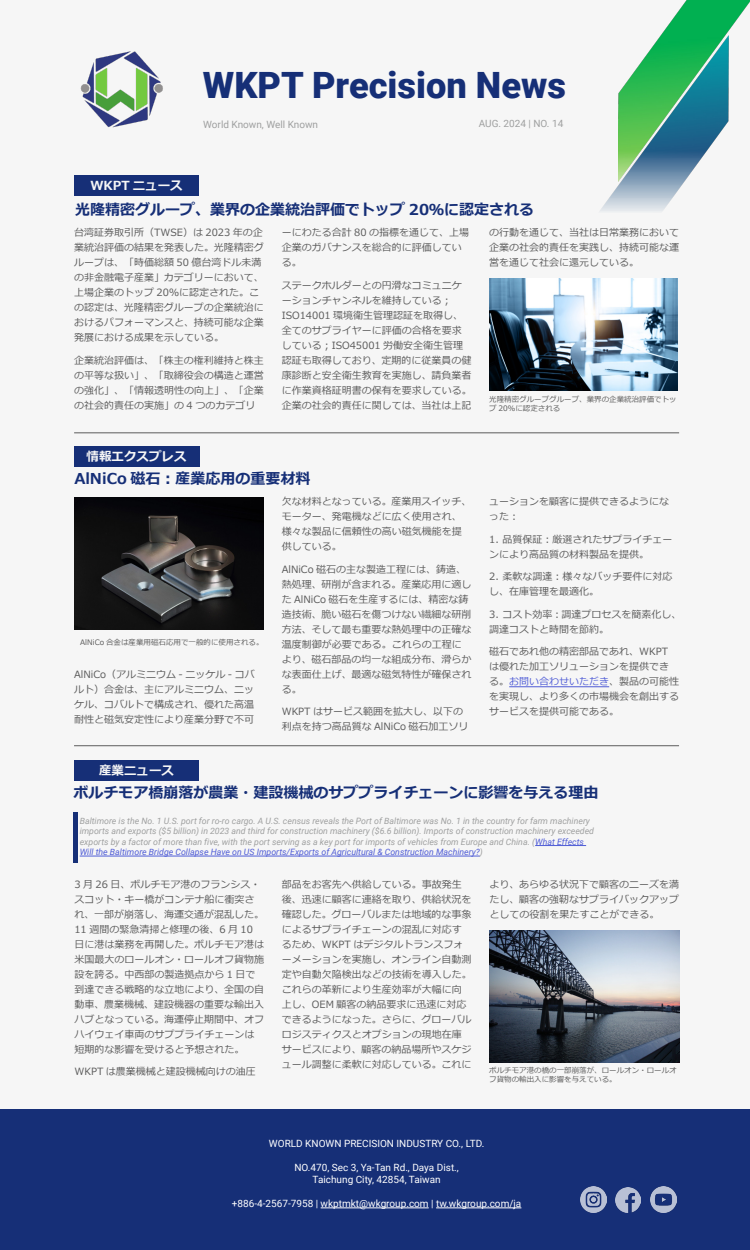
<style>
.page{position:relative;width:750px;height:1250px;background:#fff}
.page>*{position:absolute;margin:0;border:0;box-sizing:border-box;transform-origin:0 0}
.電子報標題{font:900 36.25px "Roboto";color:#162f77}
.文章標題-jp{font:700 15px "Meiryo";color:#162f77}
.文章副標-jp{font:700 12.5px "Meiryo";color:#f6f6f6}
.文章內文-jp{font:10px/15px "Meiryo";color:#5c5c5c}
.t1{font:10px/12px "Roboto";color:#fff;text-align:center}
.電子報小標{font:10px "Roboto";color:#9fa0a0}
.t2{font:italic 8.75px/10.5px "Roboto";color:#9fa0a0}
.圖片說明-jp{font:7.5px/9px "Meiryo";color:#5c5c5c}
.s1{color:#4f5cd6}
</style>
<div class="page">
<div style="left:0;top:0;width:750px;height:1211px;background:#f6f6f6"></div>
<div style="left:0;top:1109px;width:750px;height:141px;background:#162f77"></div>
<img style="left:600px;top:92px;width:85px;height:119px">
<img style="left:619px;top:0;width:131px;height:181px">
<img style="left:80px;top:51px;width:83px;height:77px">
<hr style="left:321px;top:1208px;width:108px;height:1px;background:#fff">
<hr style="left:436px;top:1208px;width:85px;height:1px;background:#fff">
<div style="left:74px;top:175px;width:125px;height:21px;background:#162f77"></div>
<div style="left:74px;top:446px;width:125px;height:21px;background:#162f77"></div>
<hr style="left:509px;top:687px;width:100px;height:1px;background:#4f5cd6">
<div style="left:74px;top:760px;width:125px;height:21px;background:#162f77"></div>
<div style="left:73px;top:813px;width:5px;height:50px;background:#162f77"></div>
<hr style="left:535px;top:845px;width:51px;height:1px;background:#4f5cd6">
<hr style="left:80px;top:856px;width:400px;height:1px;background:#4f5cd6">
<hr style="left:74px;top:433px;width:605px;height:1px;background:#5c5c5c">
<hr style="left:74px;top:746px;width:605px;height:1px;background:#5c5c5c">
<img style="left:74px;top:497px;width:190px;height:133px">
<img style="left:489px;top:931px;width:190px;height:131px">
<img style="left:580px;top:1187px;width:26px;height:25px">
<img style="left:615px;top:1187px;width:26px;height:26px">
<img style="left:651px;top:1187px;width:26px;height:26px">
<img style="left:489px;top:278px;width:188px;height:113px">
<p class="電子報標題" style="left:203px;top:60px;width:365px">WKPT Precision News</p>
<p class="電子報小標" style="left:203px;top:117px;width:116px">World Known, Well Known</p>
<p class="電子報小標" style="left:479px;top:116px;width:86px">AUG. 2024 | NO. 14</p>
<p class="文章副標-jp" style="left:90px;top:177px;width:94px">WKPT ニュース</p>
<p class="文章標題-jp" style="left:75px;top:199px;width:461px">光隆精密グループ、業界の企業統治評価でトップ 20％に認定される</p>
<p class="文章內文-jp" style="left:74px;top:226px;width:191px">台湾証券取引所（TWSE）は 2023 年の企業統治評価の結果を発表した。光隆精密グループは、「時価総額 50 億台湾ドル未満の非金融電子産業」カテゴリーにおいて、上場企業のトップ 20％に認定された。この認定は、光隆精密グループの企業統治におけるパフォーマンスと、持続可能な企業発展における成果を示している。</p>
<p class="文章內文-jp" style="left:74px;top:353px;width:191px;text-align:justify">企業統治評価は、「株主の権利維持と株主の平等な扱い」、「取締役会の構造と運営の強化」、「情報透明性の向上」、「企業の社会的責任の実施」の 4 つのカテゴリ</p>
<p class="文章內文-jp" style="left:489px;top:226px;width:191px;text-align:justify">の行動を通じて、当社は日常業務において企業の社会的責任を実践し、持続可能な運営を通じて社会に還元している。</p>
<p class="文章內文-jp" style="left:282px;top:226px;width:189px">ーにわたる合計 80 の指標を通じて、上場企業のガバナンスを総合的に評価している。</p>
<p class="文章內文-jp" style="left:282px;top:278px;width:191px">ステークホルダーとの円滑なコミュニケーションチャンネルを維持している；<br>ISO14001 環境衛生管理認証を取得し、全てのサプライヤーに評価の合格を要求している；ISO45001 労働安全衛生管理認証も取得しており、定期的に従業員の健康診断と安全衛生教育を実施し、請負業者に作業資格証明書の保有を要求している。企業の社会的責任に関しては、当社は上記</p>
<p class="圖片說明-jp" style="left:489px;top:395px;width:189px">光隆精密グループグループ、業界の企業統治評価でトップ 20％に認定される</p>
<p class="文章副標-jp" style="left:87px;top:448px;width:102px">情報エクスプレス</p>
<p class="文章標題-jp" style="left:74px;top:468px;width:238px">AlNiCo 磁石：産業応用の重要材料</p>
<p class="圖片說明-jp" style="left:80px;top:639px;width:185px">AlNiCo 合金は産業用磁石応用で一般的に使用される。</p>
<p class="文章內文-jp" style="left:74px;top:667px;width:182px;text-align:justify">AlNiCo（アルミニウム - ニッケル - コバルト）合金は、主にアルミニウム、ニッケル、コバルトで構成され、優れた高温耐性と磁気安定性により産業分野で不可</p>
<p class="文章內文-jp" style="left:282px;top:495px;width:191px">欠な材料となっている。産業用スイッチ、モーター、発電機などに広く使用され、様々な製品に信頼性の高い磁気機能を提供している。</p>
<p class="文章內文-jp" style="left:282px;top:562px;width:191px">AlNiCo 磁石の主な製造工程には、鋳造、熱処理、研削が含まれる。産業応用に適した AlNiCo 磁石を生産するには、精密な鋳造技術、脆い磁石を傷つけない繊細な研削方法、そして最も重要な熱処理中の正確な温度制御が必要である。これらの工程により、磁石部品の均一な組成分布、滑らかな表面仕上げ、最適な磁気特性が確保される。</p>
<p class="文章內文-jp" style="left:282px;top:705px;width:188px">WKPT はサービス範囲を拡大し、以下の利点を持つ高品質な AlNiCo 磁石加工ソリ</p>
<p class="文章內文-jp" style="left:489px;top:495px;width:181px">ューションを顧客に提供できるようになった：</p>
<p class="文章內文-jp" style="left:489px;top:532px;width:185px">1. 品質保証：厳選されたサプライチェーンにより高品質の材料製品を提供。</p>
<p class="文章內文-jp" style="left:489px;top:570px;width:185px">2. 柔軟な調達：様々なバッチ要件に対応し、在庫管理を最適化。</p>
<p class="文章內文-jp" style="left:489px;top:607px;width:194px">3. コスト効率：調達プロセスを簡素化し、調達コストと時間を節約。</p>
<p class="文章內文-jp" style="left:489px;top:645px;width:191px">磁石であれ他の精密部品であれ、WKPTは優れた加工ソリューションを提供できる。<span class="s1">お問い合わせいただき</span>、製品の可能性を実現し、より多くの市場機会を創出するサービスを提供可能である。</p>
<p class="文章副標-jp" style="left:99px;top:762px;width:76px">産業ニュース</p>
<p class="文章標題-jp" style="left:74px;top:782px;width:526px">ボルチモア橋崩落が農業・建設機械のサププライチェーンに影響を与える理由</p>
<p class="t2" style="left:80px;top:815px;width:516px">Baltimore is the No. 1 U.S. port for ro-ro cargo. A U.S. census reveals the Port of Baltimore was No. 1 in the country for farm machinery imports and exports ($5 billion) in 2023 and third for construction machinery ($6.6 billion). Imports of construction machinery exceeded exports by a factor of more than five, with the port serving as a key port for imports of vehicles from Europe and China. (<span class="s1">What Effects Will the Baltimore Bridge Collapse Have on US Imports/Exports of Agricultural &amp; Construction Machinery?</span>)</p>
<p class="文章內文-jp" style="left:74px;top:877px;width:191px">3 月 26 日、ボルチモア港のフランシス・スコット・キー橋がコンテナ船に衝突され、一部が崩落し、海運交通が混乱した。<br>11 週間の緊急清掃と修理の後、6 月 10日に港は業務を再開した。ボルチモア港は米国最大のロールオン・ロールオフ貨物施設を誇る。中西部の製造拠点から 1 日で到達できる戦略的な立地により、全国の自動車、農業機械、建設機器の重要な輸出入ハブとなっている。海運停止期間中、オフハイウェイ車両のサププライチェーンは短期的な影響を受けると予想された。</p>
<p class="文章內文-jp" style="left:74px;top:1065px;width:183px">WKPT は農業機械と建設機械向けの油圧</p>
<p class="文章內文-jp" style="left:282px;top:877px;width:192px">部品をお客先へ供給している。事故発生後、迅速に顧客に連絡を取り、供給状況を確認した。グローバルまたは地域的な事象によるサプライチェーンの混乱に対応するため、WKPT はデジタルトランスフォーメーションを実施し、オンライン自動測定や自動欠陥検出などの技術を導入した。これらの革新により生産効率が大幅に向上し、OEM 顧客の納品要求に迅速に対応できるようになった。さらに、グローバルロジスティクスとオプションの現地在庫サービスにより、顧客の納品場所やスケジュール調整に柔軟に対応している。これに</p>
<p class="文章內文-jp" style="left:489px;top:877px;width:191px;text-align:justify">より、あらゆる状況下で顧客のニーズを満たし、顧客の強靭なサプライバックアップとしての役割を果たすことができる。</p>
<p class="圖片說明-jp" style="left:489px;top:1067px;width:189px">ボルチモア港の橋の一部崩落が、ロールオン・ロールオフ貨物の輸出入に影響を与えている。</p>
<p class="t1" style="left:269px;top:1137px;width:217px">WORLD KNOWN PRECISION INDUSTRY CO., LTD.</p>
<p class="t1" style="left:294px;top:1161px;width:166px">NO.470, Sec 3, Ya-Tan Rd., Daya Dist.,<br>Taichung City, 42854, Taiwan</p>
<p class="t1" style="left:232px;top:1197px;width:291px">+886-4-2567-7958 | wkptmkt@wkgroup.com | tw.wkgroup.com/ja</p>
</div>
